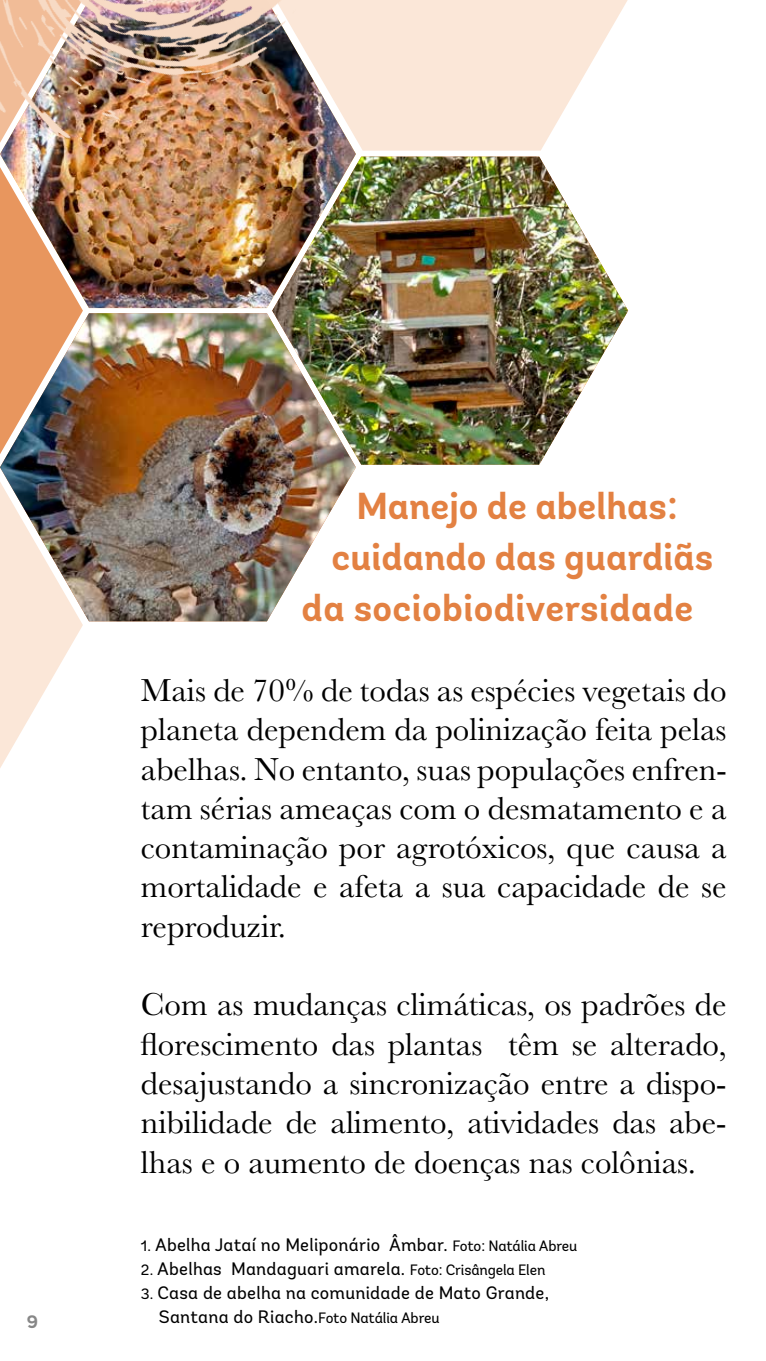
<style>
.page{position:relative;width:766px;height:1361px;background:#fff}
.page>*{position:absolute;margin:0;border:0;box-sizing:border-box;transform-origin:0 0}
.t1{font:700 37.5px "Andes";color:#e38142}
.t2{font:33px/39.3px "Baskerville";color:#000;text-align:justify}
.t3{font:18px/24px "Andes";letter-spacing:.015em;color:#000}
.t4{font:700 18px "Andes";color:#878787}
.s1{font-size:15px}
</style>
<div class="page">
<img style="left:0;top:148px;width:356px;height:160px">
<img style="left:0;top:313px;width:356px;height:308px">
<img style="left:272px;top:157px;width:356px;height:308px">
<svg style="left:275px;top:0;width:352px;height:151px;background:#f4e3d7"></svg>
<img style="left:0;top:167px;width:83px;height:287px">
<svg style="left:0;top:481px;width:83px;height:287px"></svg>
<img style="left:0;top:0;width:301px;height:148px">
<p class="t4" style="left:27px;top:1311px;width:13px">9</p>
<p class="t1" style="left:356px;top:483px;width:323px">Manejo de abelhas:</p>
<p class="t1" style="left:331px;top:534px;width:383px">cuidando das guardiãs</p>
<p class="t1" style="left:301px;top:585px;width:393px">da sociobiodiversidade</p>
<p class="t2" style="left:141px;top:671px;width:587px">Mais de 70% de todas as espécies vegetais do planeta dependem da polinização feita pelas abelhas. No entanto, suas populações enfren&shy;tam sérias ameaças com o desmatamento e a contaminação por agrotóxicos, que causa a mortalidade e afeta a sua capacidade de se reproduzir.</p>
<p class="t2" style="left:141px;top:985px;width:587px">Com as mudanças climáticas, os padrões de florescimento das plantas têm se alterado, desajustando a sincronização entre a dispo&shy;nibilidade de alimento, atividades das abe&shy;lhas e o aumento de doenças nas colônias.</p>
<p class="t3" style="left:141px;top:1233px;width:438px"><span class="s1">1.</span> Abelha Jataí no Meliponário Âmbar. <span class="s1">Foto: Natália Abreu</span></p>
<p class="t3" style="left:141px;top:1257px;width:406px"><span class="s1">2.</span> Abelhas Mandaguari amarela. <span class="s1">Foto: Crisângela Elen</span></p>
<p class="t3" style="left:159px;top:1281px;width:391px;text-indent:-18px"><span class="s1">3.</span> Casa de abelha na comunidade de Mato Grande,<br>Santana do Riacho.<span class="s1">Foto Natália Abreu</span></p>
</div>
